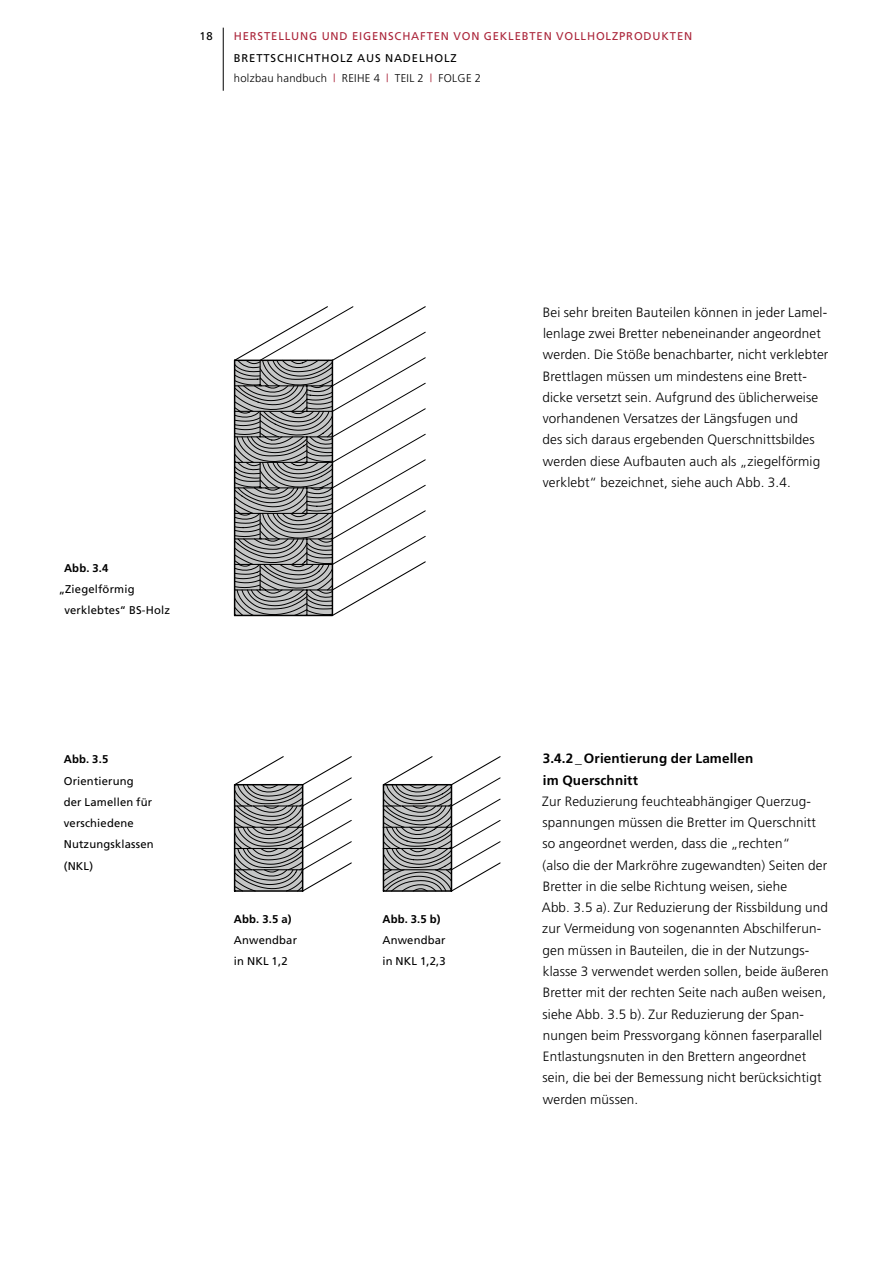
<style>
.page{position:relative;width:893px;height:1263px;background:#fff}
.page>*{position:absolute;margin:0;border:0;box-sizing:border-box;transform-origin:0 0}
.t1{font:300 13.5px/21.3px "Frutiger";letter-spacing:.01em;color:#000}
.t2{font:700 13.5px/21.3px "Frutiger";letter-spacing:.01em;color:#000}
.t3{font:11.25px/21.3px "Frutiger";letter-spacing:.015em;color:#000}
.t4{font:300 11.25px/20.5px "Frutiger";letter-spacing:.025em;color:#000}
.t5{font:11.25px "Frutiger";letter-spacing:.075em;color:#ab253a}
.t6{font:700 11.25px "Frutiger";letter-spacing:.015em;color:#000}
.s1{font-weight:400}
.s2{color:#ab253a}
</style>
<div class="page">
<svg style="left:233px;top:756px;width:268px;height:136px"></svg>
<svg style="left:233px;top:306px;width:193px;height:311px"></svg>
<hr style="left:223px;top:28px;width:1px;height:63px;background:#000">
<p class="t3" style="left:200px;top:26px;width:15px">18</p>
<p class="t5" style="left:234px;top:30px;width:460px">HERSTELLUNG UND EIGENSCHAFTEN VON GEKLEBTEN VOLLHOLZPRODUKTEN</p>
<p class="t4" style="left:234px;top:47px;width:249px"><span class="s1">BRETTSCHICHTHOLZ AUS NADELHOLZ </span>holzbau handbuch <span class="s2">|</span> REIHE 4 <span class="s2">|</span> TEIL 2 <span class="s2">|</span> FOLGE 2</p>
<p class="t6" style="left:64px;top:561px;width:46px">Abb. 3.4</p>
<p class="t3" style="left:64px;top:578px;width:107px;text-indent:-6px">„Ziegelförmig verklebtes“ BS-Holz</p>
<p class="t6" style="left:64px;top:753px;width:46px">Abb. 3.5</p>
<p class="t3" style="left:64px;top:770px;width:91px">Orientierung der Lamellen für verschiedene<br>Nutzungsklassen (NKL)</p>
<p class="t6" style="left:234px;top:912px;width:59px">Abb. 3.5 a)</p>
<p class="t3" style="left:234px;top:929px;width:65px">Anwendbar in NKL 1,2</p>
<p class="t6" style="left:382px;top:912px;width:60px">Abb. 3.5 b)</p>
<p class="t3" style="left:382px;top:929px;width:65px">Anwendbar in NKL 1,2,3</p>
<p class="t1" style="left:542px;top:301px;width:287px">Bei sehr breiten Bauteilen können in jeder Lamel&shy;lenlage zwei Bretter nebeneinander angeordnet werden. Die Stöße benachbarter, nicht verklebter Brettlagen müssen um mindestens eine Brett&shy;dicke versetzt sein. Aufgrund des üblicherweise vorhandenen Versatzes der Längsfugen und<br>des sich daraus ergebenden Querschnittsbildes werden diese Aufbauten auch als „ziegelförmig verklebt“ bezeichnet, siehe auch Abb. 3.4.</p>
<p class="t2" style="left:543px;top:748px;width:212px">3.4.2 _Orientierung der Lamellen im Querschnitt</p>
<p class="t1" style="left:542px;top:790px;width:288px">Zur Reduzierung feuchteabhängiger Querzug&shy;spannungen müssen die Bretter im Querschnitt so angeordnet werden, dass die „rechten“<br>(also die der Markröhre zugewandten) Seiten der Bretter in die selbe Richtung weisen, siehe<br>Abb. 3.5 a). Zur Reduzierung der Rissbildung und zur Vermeidung von sogenannten Abschilferun&shy;gen müssen in Bauteilen, die in der Nutzungs&shy;klasse 3 verwendet werden sollen, beide äußeren Bretter mit der rechten Seite nach außen weisen, siehe Abb. 3.5 b). Zur Reduzierung der Span&shy;nungen beim Pressvorgang können faserparallel Entlastungsnuten in den Brettern angeordnet sein, die bei der Bemessung nicht berücksichtigt werden müssen.</p>
</div>
